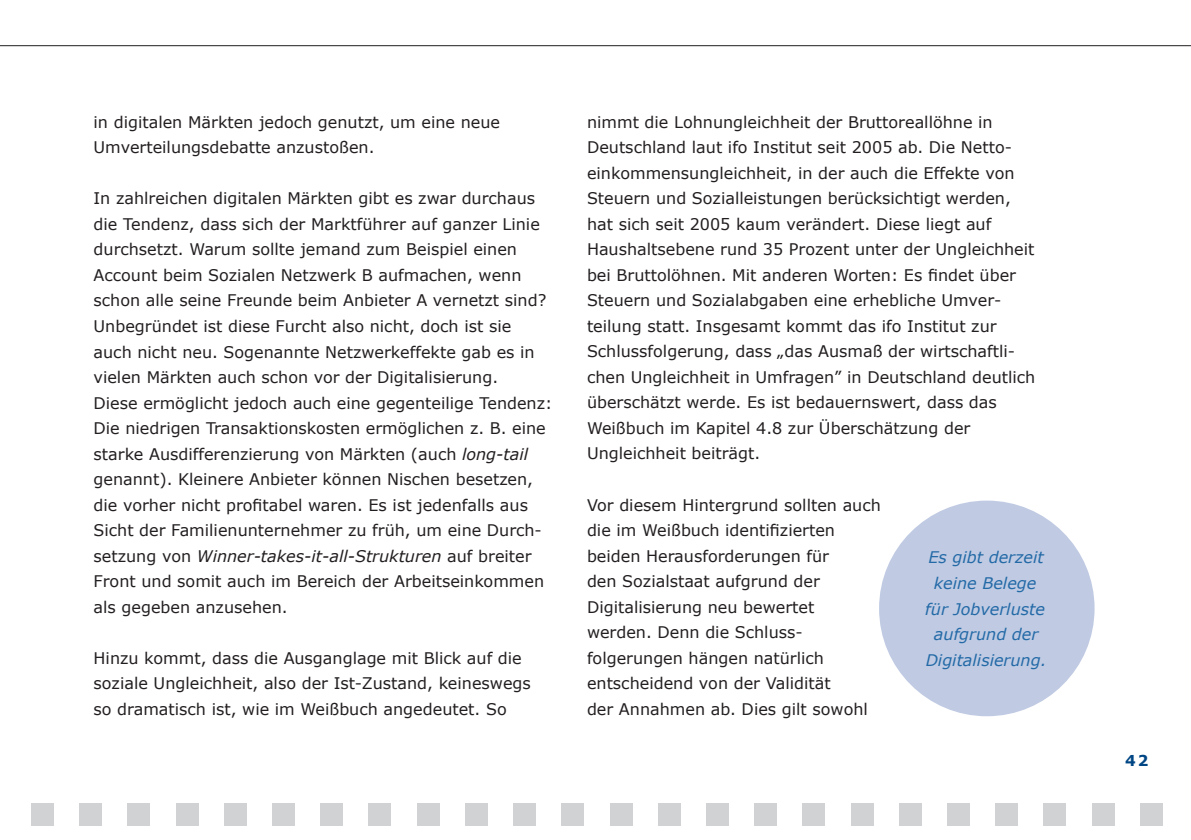
<style>
.page{position:relative;width:1191px;height:840px;background:#fff}
.page>*{position:absolute;margin:0;border:0;box-sizing:border-box;transform-origin:0 0}
.t1{font:16px/25.6px "Verdana";color:#231f20}
.t2{font:italic 16px/25.6px "Verdana";color:#246aa7;text-align:center}
.t3{font:700 15px "Verdana";color:#004684}
.s1{font-style:italic}
</style>
<div class="page">
<div style="left:31px;top:802px;width:23px;height:23px;background:#d1d2d4"></div>
<div style="left:79px;top:802px;width:23px;height:23px;background:#d1d2d4"></div>
<div style="left:128px;top:802px;width:22px;height:23px;background:#d1d2d4"></div>
<div style="left:176px;top:802px;width:22px;height:23px;background:#d1d2d4"></div>
<div style="left:224px;top:802px;width:23px;height:23px;background:#d1d2d4"></div>
<div style="left:272px;top:802px;width:23px;height:23px;background:#d1d2d4"></div>
<div style="left:320px;top:802px;width:23px;height:23px;background:#d1d2d4"></div>
<div style="left:369px;top:802px;width:22px;height:23px;background:#d1d2d4"></div>
<div style="left:417px;top:802px;width:22px;height:23px;background:#d1d2d4"></div>
<div style="left:465px;top:802px;width:23px;height:23px;background:#d1d2d4"></div>
<div style="left:513px;top:802px;width:23px;height:23px;background:#d1d2d4"></div>
<div style="left:561px;top:802px;width:23px;height:23px;background:#d1d2d4"></div>
<div style="left:609px;top:802px;width:23px;height:23px;background:#d1d2d4"></div>
<div style="left:658px;top:802px;width:22px;height:23px;background:#d1d2d4"></div>
<div style="left:706px;top:802px;width:23px;height:23px;background:#d1d2d4"></div>
<div style="left:754px;top:802px;width:23px;height:23px;background:#d1d2d4"></div>
<div style="left:802px;top:802px;width:23px;height:23px;background:#d1d2d4"></div>
<div style="left:850px;top:802px;width:23px;height:23px;background:#d1d2d4"></div>
<div style="left:899px;top:802px;width:22px;height:23px;background:#d1d2d4"></div>
<div style="left:947px;top:802px;width:22px;height:23px;background:#d1d2d4"></div>
<div style="left:995px;top:802px;width:23px;height:23px;background:#d1d2d4"></div>
<div style="left:1043px;top:802px;width:23px;height:23px;background:#d1d2d4"></div>
<div style="left:1091px;top:802px;width:23px;height:23px;background:#d1d2d4"></div>
<div style="left:1140px;top:802px;width:22px;height:23px;background:#d1d2d4"></div>
<hr style="left:0;top:45px;width:1191px;height:1px;background:#231f20">
<div style="left:879px;top:500px;width:215px;height:215px;background:#c0cbe3;border-radius:50%"></div>
<p class="t1" style="left:94px;top:108px;width:408px">in digitalen Märkten jedoch genutzt, um eine neue<br>Umverteilungsdebatte anzustoßen.</p>
<p class="t1" style="left:94px;top:185px;width:460px">In zahlreichen digitalen Märkten gibt es zwar durchaus die Tendenz, dass sich der Marktführer auf ganzer Linie durchsetzt. Warum sollte jemand zum Beispiel einen Account beim Sozialen Netzwerk B aufmachen, wenn schon alle seine Freunde beim Anbieter A vernetzt sind?<br>Unbegründet ist diese Furcht also nicht, doch ist sie auch nicht neu. Sogenannte Netzwerkeffekte gab es in vielen Märkten auch schon vor der Digitalisierung.<br>Diese ermöglicht jedoch auch eine gegenteilige Tendenz:<br>Die niedrigen Transaktionskosten ermöglichen z. B. eine starke Ausdifferenzierung von Märkten (auch <span class="s1">long-tail </span>genannt). Kleinere Anbieter können Nischen besetzen, die vorher nicht profitabel waren. Es ist jedenfalls aus Sicht der Familienunternehmer zu früh, um eine Durch&shy;setzung von <span class="s1">Winner-takes-it-all-Strukturen</span> auf breiter Front und somit auch im Bereich der Arbeitseinkommen als gegeben anzusehen.</p>
<p class="t1" style="left:94px;top:644px;width:439px">Hinzu kommt, dass die Ausganglage mit Blick auf die soziale Ungleichheit, also der Ist-Zustand, keineswegs so dramatisch ist, wie im Weißbuch angedeutet. So</p>
<p class="t1" style="left:587px;top:108px;width:450px">nimmt die Lohnungleichheit der Bruttoreallöhne in Deutschland laut ifo Institut seit 2005 ab. Die Netto&shy;einkommensungleichheit, in der auch die Effekte von Steuern und Sozialleistungen berücksichtigt werden, hat sich seit 2005 kaum verändert. Diese liegt auf Haushaltsebene rund 35 Prozent unter der Ungleichheit bei Bruttolöhnen. Mit anderen Worten: Es findet über Steuern und Sozialabgaben eine erhebliche Umver&shy;teilung statt. Insgesamt kommt das ifo Institut zur Schlussfolgerung, dass „das Ausmaß der wirtschaftli&shy;chen Ungleichheit in Umfragen” in Deutschland deutlich überschätzt werde. Es ist bedauernswert, dass das Weißbuch im Kapitel 4.8 zur Überschätzung der Ungleichheit beiträgt.</p>
<p class="t1" style="left:587px;top:491px;width:295px">Vor diesem Hintergrund sollten auch die im Weißbuch identifizierten beiden Herausforderungen für<br>den Sozialstaat aufgrund der<br>Digitalisierung neu bewertet werden. Denn die Schluss&shy;folgerungen hängen natürlich entscheidend von der Validität<br>der Annahmen ab. Dies gilt sowohl</p>
<p class="t2" style="left:925px;top:544px;width:123px">Es gibt derzeit keine Belege für Jobverluste aufgrund der<br>Digitalisierung.</p>
<p class="t3" style="left:1125px;top:750px;width:25px">42</p>
</div>
